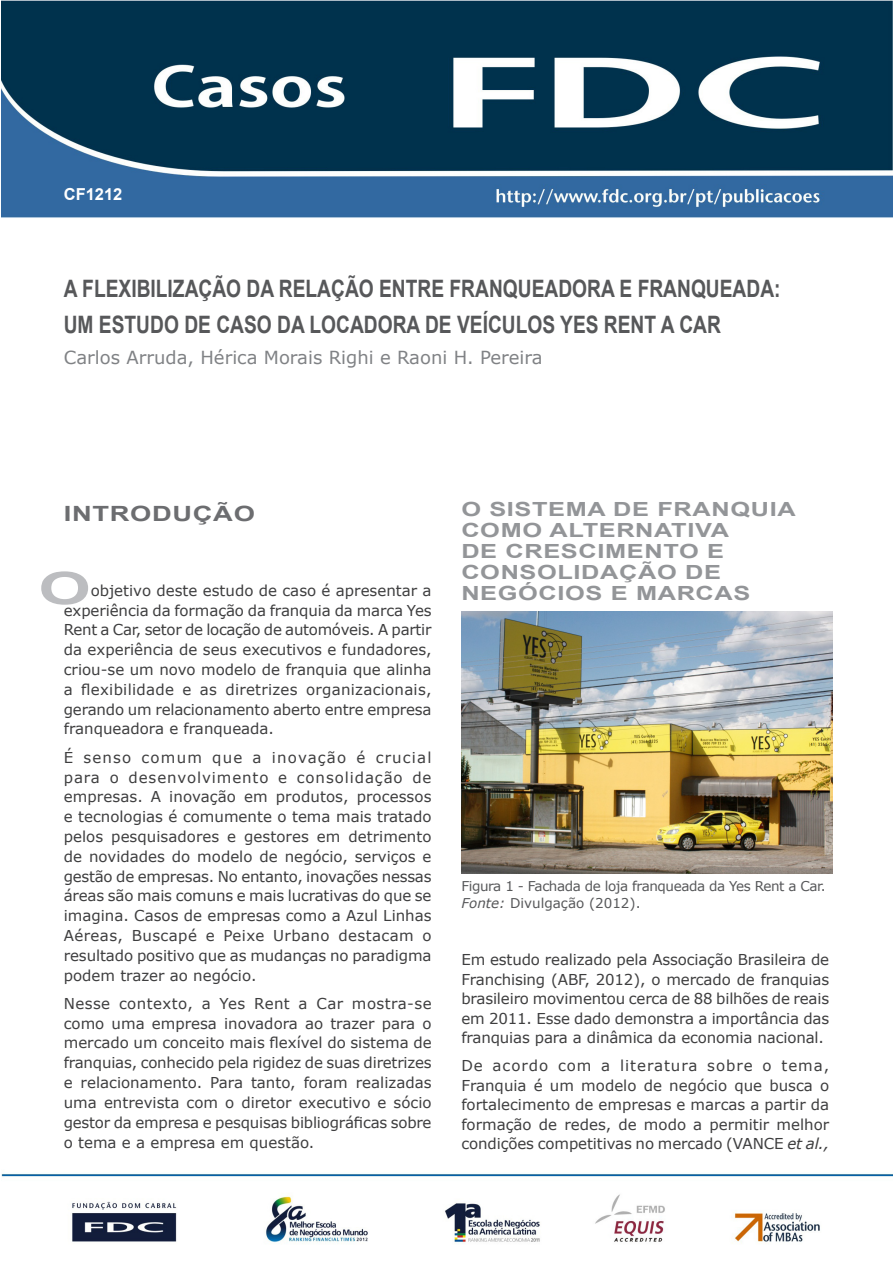
<style>
.page{position:relative;width:893px;height:1263px;background:#fff}
.page>*{position:absolute;margin:0;border:0;box-sizing:border-box;transform-origin:0 0}
.Titulo{font:700 45px "Arial";color:#bcbdc0;scale:1.5 1}
.Titulo-2{font:700 24px/36px "Arial";color:#57585a;scale:.8 1}
.Subtítulo{font:700 21px "Arial";letter-spacing:.025em;color:#6c6d70;scale:1.3 1}
.Subtitulo_1{font:700 19.5px/21px "Arial";letter-spacing:.025em;color:#939598;scale:1.3 1}
.Titulo-3{font:18px "Verdana";color:#808285}
.Legenda__fig__e_tabe{font:700 16.5px "Arial";color:#fff}
.Corpo_do_texto{font:15px/19.8px "Verdana";letter-spacing:-.005em;color:#3e3e3f;text-align:justify}
.Legenda__fig__e_tabe-2{font:13.5px "Verdana";letter-spacing:-.03em;color:#57585a}
.Legenda__fig__e_tabe-3{font:13.5px "Verdana";color:#57585a}
.s1{font-style:italic}
</style>
<div class="page">
<img style="left:2px;top:0;width:891px;height:1244px">
<img style="left:461px;top:611px;width:371px;height:263px">
<p class="Legenda__fig__e_tabe" style="left:64px;top:183px;width:60px">CF1212</p>
<p class="Titulo-2" style="left:64px;top:271px;width:897px">A FLEXIBILIZAÇÃO DA RELAÇÃO ENTRE FRANQUEADORA E FRANQUEADA:<br>UM ESTUDO DE CASO DA LOCADORA DE VEÍCULOS YES RENT A CAR</p>
<p class="Titulo-3" style="left:64px;top:345px;width:480px">Carlos Arruda, Hérica Morais Righi e Raoni H. Pereira</p>
<p class="Subtítulo" style="left:64px;top:500px;width:149px">INTRODUÇÃO</p>
<p class="Titulo" style="left:38px;top:558px;width:33px">O</p>
<p class="Corpo_do_texto" style="left:64px;top:580px;width:369px;text-indent:27px">objetivo deste estudo de caso é apresentar a experiência da formação da franquia da marca Yes Rent a Car, setor de locação de automóveis. A partir da experiência de seus executivos e fundadores, criou-se um novo modelo de franquia que alinha a flexibilidade e as diretrizes organizacionais, gerando um relacionamento aberto entre empresa franqueadora e franqueada.</p>
<p class="Corpo_do_texto" style="left:64px;top:747px;width:369px">É senso comum que a inovação é crucial para o desenvolvimento e consolidação de empresas. A inovação em produtos, processos e tecnologias é comumente o tema mais tratado pelos pesquisadores e gestores em detrimento de novidades do modelo de negócio, serviços e gestão de empresas. No entanto, inovações nessas áreas são mais comuns e mais lucrativas do que se imagina. Casos de empresas como a Azul Linhas Aéreas, Buscapé e Peixe Urbano destacam o resultado positivo que as mudanças no paradigma podem trazer ao negócio.</p>
<p class="Corpo_do_texto" style="left:64px;top:993px;width:369px">Nesse contexto, a Yes Rent a Car mostra-se como uma empresa inovadora ao trazer para o mercado um conceito mais flexível do sistema de franquias, conhecido pela rigidez de suas diretrizes e relacionamento. Para tanto, foram realizadas uma entrevista com o diretor executivo e sócio gestor da empresa e pesquisas bibliográficas sobre o tema e a empresa em questão.</p>
<p class="Subtitulo_1" style="left:461px;top:499px;width:165px">O SISTEMA DE FRA</p>
<p class="Subtitulo_1" style="left:461px;top:499px;width:259px;text-indent:250px">NQUIA<br>COMO ALTERNATIVA<br>DE CRESCIMENTO E<br>CONSOLIDAÇÃO DE<br>NEGÓCIOS E MARCA</p>
<p class="Subtitulo_1" style="left:733px;top:583px;width:15px">S</p>
<p class="Legenda__fig__e_tabe-2" style="left:461px;top:877px;width:366px">Figura 1 - Fachada de loja franqueada da Yes Rent a Car.</p>
<p class="Legenda__fig__e_tabe-3" style="left:461px;top:893px;width:181px"><span class="s1">Fonte:</span> Divulgação (2012).</p>
<p class="Corpo_do_texto" style="left:461px;top:950px;width:369px">Em estudo realizado pela Associação Brasileira de Franchising (ABF, 2012), o mercado de franquias brasileiro movimentou cerca de 88 bilhões de reais em 2011. Esse dado demonstra a importância das franquias para a dinâmica da economia nacional.</p>
<p class="Corpo_do_texto" style="left:461px;top:1056px;width:369px">De acordo com a literatura sobre o tema, Franquia é um modelo de negócio que busca o fortalecimento de empresas e marcas a partir da formação de redes, de modo a permitir melhor condições competitivas no mercado (VANCE <span class="s1">et al.,</span></p>
</div>
